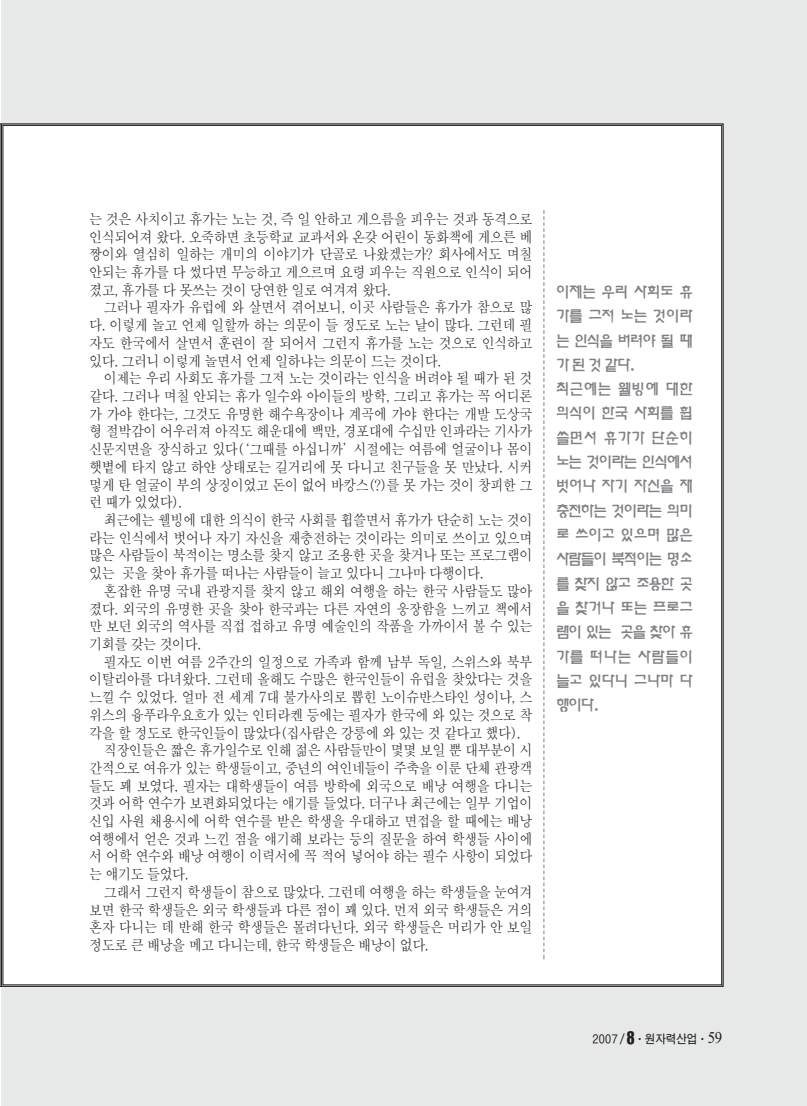
<style>
.page{position:relative;width:807px;height:1106px;background:#fff}
.page>*{position:absolute;margin:0;border:0;box-sizing:border-box;transform-origin:0 0}
.t1{font:500 14.7px/17.7px "HY Sin Myeong Jo";letter-spacing:-.045em;color:#231f20;text-align:justify;scale:.9 1}
.t2{font:500 14.7px/24.3px "HY Yeat Gul";letter-spacing:.005em;color:#808285;scale:.9 1}
.t3{font:700 12px "HY Go Thic";letter-spacing:-.03em;color:#231f20;scale:.9 1}
.s1{font-family:"HY Head Line";font-size:15px}
.s2{font-family:"Times New Roman";font-weight:400;font-size:16.5px}
</style>
<div class="page">
<svg style="left:0;top:123px;width:1px;height:863px"></svg>
<div style="left:1px;top:0;width:806px;height:1106px;background:#e7e8e8"></div>
<div style="left:3px;top:125px;width:719px;height:859px;background:#fff"></div>
<svg style="left:543px;top:210px;width:1px;height:749px"></svg>
<p class="t1" style="left:89px;top:211px;width:494px">는 것은 사치이고 휴가는 노는 것, 즉 일 안하고 게으름을 피우는 것과 동격으로 인식되어져 왔다. 오죽하면 초등학교 교과서와 온갖 어린이 동화책에 게으른 베 짱이와 열심히 일하는 개미의 이야기가 단골로 나왔겠는가? 회사에서도 며칠 안되는 휴가를 다 썼다면 무능하고 게으르며 요령 피우는 직원으로 인식이 되어 졌고, 휴가를 다 못쓰는 것이 당연한 일로 여겨져 왔다.</p>
<p class="t1" style="left:89px;top:300px;width:494px;text-indent:15px">그러나 필자가 유럽에 와 살면서 겪어보니, 이곳 사람들은 휴가가 참으로 많 다. 이렇게 놀고 언제 일할까 하는 의문이 들 정도로 노는 날이 많다. 그런데 필 자도 한국에서 살면서 훈련이 잘 되어서 그런지 휴가를 노는 것으로 인식하고 있다. 그러니 이렇게 놀면서 언제 일하냐는 의문이 드는 것이다.</p>
<p class="t1" style="left:89px;top:371px;width:494px;text-indent:15px">이제는 우리 사회도 휴가를 그저 노는 것이라는 인식을 버려야 될 때가 된 것 같다. 그러나 며칠 안되는 휴가 일수와 아이들의 방학, 그리고 휴가는 꼭 어디론 가 가야 한다는, 그것도 유명한 해수욕장이나 계곡에 가야 한다는 개발 도상국 형 절박감이 어우러져 아직도 해운대에 백만, 경포대에 수십만 인파라는 기사가 신문지면을 장식하고 있다(‘그때를 아십니까’시절에는 여름에 얼굴이나 몸이 햇볕에 타지 않고 하얀 상태로는 길거리에 못 다니고 친구들을 못 만났다. 시커 멓게 탄 얼굴이 부의 상징이었고 돈이 없어 바캉스(?)를 못 가는 것이 창피한 그 런 때가 있었다).</p>
<p class="t1" style="left:89px;top:512px;width:494px;text-indent:15px">최근에는 웰빙에 대한 의식이 한국 사회를 휩쓸면서 휴가가 단순히 노는 것이 라는 인식에서 벗어나 자기 자신을 재충전하는 것이라는 의미로 쓰이고 있으며 많은 사람들이 북적이는 명소를 찾지 않고 조용한 곳을 찾거나 또는 프로그램이 있는 곳을 찾아 휴가를 떠나는 사람들이 늘고 있다니 그나마 다행이다.</p>
<p class="t1" style="left:89px;top:583px;width:494px;text-indent:15px">혼잡한 유명 국내 관광지를 찾지 않고 해외 여행을 하는 한국 사람들도 많아 졌다. 외국의 유명한 곳을 찾아 한국과는 다른 자연의 웅장함을 느끼고 책에서 만 보던 외국의 역사를 직접 접하고 유명 예술인의 작품을 가까이서 볼 수 있는 기회를 갖는 것이다.</p>
<p class="t1" style="left:104px;top:654px;width:478px">필자도 이번 여름 2주간의 일정으로 가족과 함께 남부 독일, 스위스와 북부</p>
<p class="t1" style="left:89px;top:672px;width:494px">이탈리아를 다녀왔다. 그런데 올해도 수많은 한국인들이 유럽을 찾았다는 것을</p>
<p class="t1" style="left:89px;top:689px;width:494px">느낄 수 있었다. 얼마 전 세계 7대 불가사의로 뽑힌 노이슈반스타인 성이나, 스</p>
<p class="t1" style="left:89px;top:707px;width:494px">위스의 융푸라우요흐가 있는 인터라켄 등에는 필자가 한국에 와 있는 것으로 착</p>
<p class="t1" style="left:89px;top:725px;width:481px">각을 할 정도로 한국인들이 많았다(집사람은 강릉에 와 있는 것 같다고 했다).</p>
<p class="t1" style="left:104px;top:742px;width:478px">직장인들은 짧은 휴가일수로 인해 젊은 사람들만이 몇몇 보일 뿐 대부분이 시</p>
<p class="t1" style="left:89px;top:760px;width:494px">간적으로 여유가 있는 학생들이고, 중년의 여인네들이 주축을 이룬 단체 관광객</p>
<p class="t1" style="left:89px;top:778px;width:494px">들도 꽤 보였다. 필자는 대학생들이 여름 방학에 외국으로 배낭 여행을 다니는</p>
<p class="t1" style="left:89px;top:796px;width:494px">것과 어학 연수가 보편화되었다는 얘기를 들었다. 더구나 최근에는 일부 기업이</p>
<p class="t1" style="left:89px;top:813px;width:494px">신입 사원 채용시에 어학 연수를 받은 학생을 우대하고 면접을 할 때에는 배낭</p>
<p class="t1" style="left:89px;top:831px;width:494px">여행에서 얻은 것과 느낀 점을 얘기해 보라는 등의 질문을 하여 학생들 사이에</p>
<p class="t1" style="left:89px;top:849px;width:494px">서 어학 연수와 배낭 여행이 이력서에 꼭 적어 넣어야 하는 필수 사항이 되었다</p>
<p class="t1" style="left:89px;top:866px;width:112px">는 얘기도 들었다.</p>
<p class="t1" style="left:104px;top:884px;width:478px">그래서 그런지 학생들이 참으로 많았다. 그런데 여행을 하는 학생들을 눈여겨</p>
<p class="t1" style="left:89px;top:902px;width:494px">보면 한국 학생들은 외국 학생들과 다른 점이 꽤 있다. 먼저 외국 학생들은 거의</p>
<p class="t1" style="left:89px;top:919px;width:494px">혼자 다니는 데 반해 한국 학생들은 몰려다닌다. 외국 학생들은 머리가 안 보일</p>
<p class="t1" style="left:89px;top:937px;width:379px">정도로 큰 배낭을 메고 다니는데, 한국 학생들은 배낭이 없다.</p>
<p class="t2" style="left:556px;top:281px;width:153px">이제는 우리 사회도 휴 가를 그저 노는 것이라 는 인식을 버려야 될 때 가된것같다. 최근에는 웰빙에 대한 의식이 한국 사회를 휩 쓸면서 휴가가 단순히 노는 것이라는 인식에서 벗어나 자기 자신을 재 충전하는 것이라는 의미 로 쓰이고 있으며 많은 사람들이 북적이는 명소 를 찾지 않고 조용한 곳 을 찾거나 또는 프로그 램이 있는 곳을 찾아 휴 가를 떠나는 사람들이 늘고 있다니 그나마 다 행이다.</p>
<p class="t3" style="left:592px;top:1034px;width:146px">2007 / <span class="s1">8</span>ㆍ원자력산업ㆍ<span class="s2">59</span></p>
</div>
